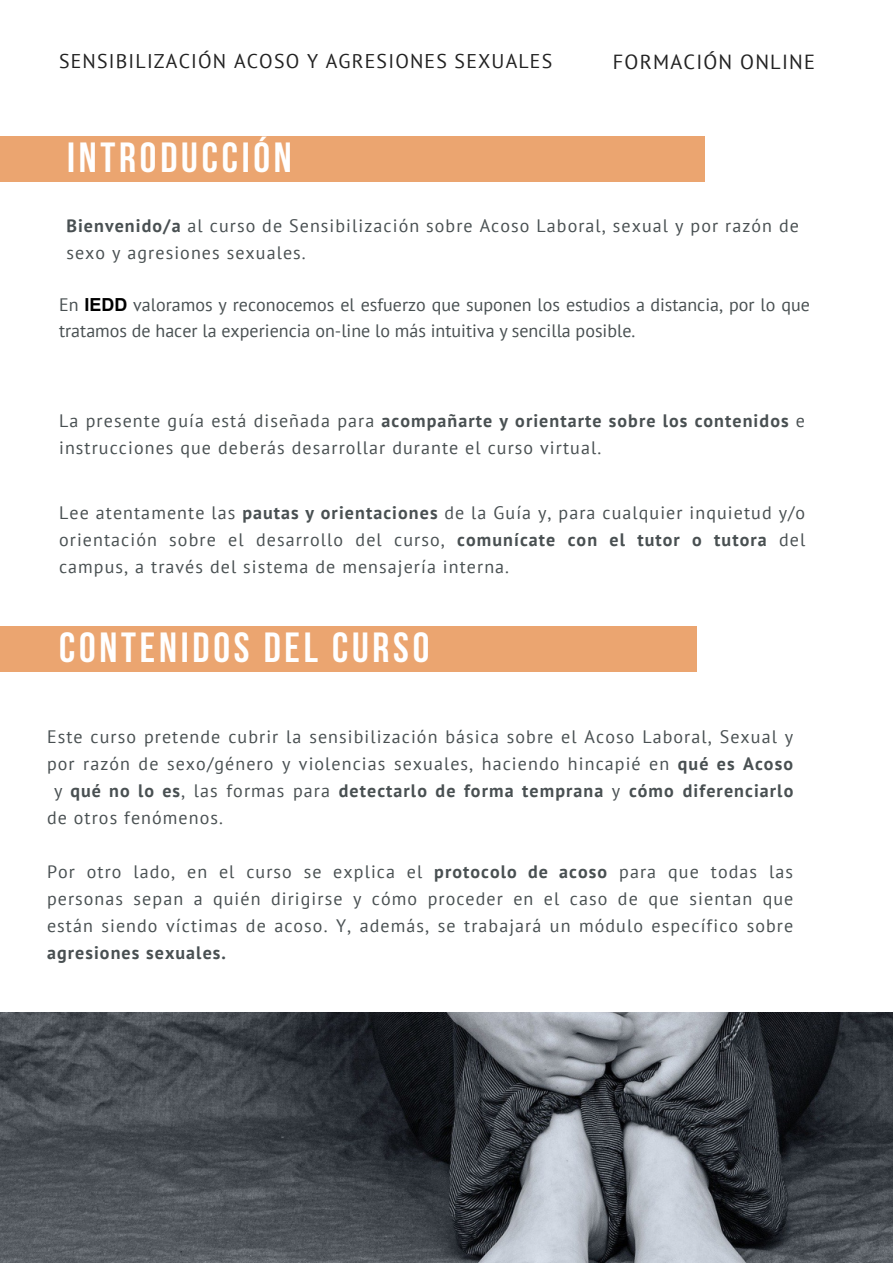
<style>
.page{position:relative;width:893px;height:1264px;background:#fff}
.page>*{position:absolute;margin:0;border:0;box-sizing:border-box;transform-origin:0 0}
.t1{font:700 42px "Bebas Neue";letter-spacing:.09em;color:#fff}
.t2{font:20.4px "PT Sans";letter-spacing:.06em;color:#222}
.t3{font:19.8px "PT Sans";letter-spacing:.06em;color:#222}
.t4{font:18px/27px "PT Sans";letter-spacing:.06em;color:#495052}
.t5{font:18px/27px "PT Sans";color:#495052}
.t6{font:700 18px "PT Sans";letter-spacing:.06em;color:#495052}
.s1{font-weight:700}
.s2{font-family:"Arial";font-weight:700;color:#000}
.s3{font-weight:400}
</style>
<div class="page">
<div style="left:0;top:137px;width:704px;height:45px;background:#eba570"></div>
<div style="left:0;top:627px;width:697px;height:45px;background:#eba570"></div>
<img style="left:0;top:1012px;width:892px;height:250px">
<p class="t3" style="left:59px;top:48px;width:494px">SENSIBILIZACIÓN ACOSO Y AGRESIONES SEXUALES</p>
<p class="t2" style="left:612px;top:48px;width:204px">FORMACIÓN ONLINE</p>
<h1 class="t1" style="left:67px;top:140px;width:226px">INTRODUCCIÓN</h1>
<p class="t4" style="left:66px;top:212px;width:734px"><span class="s1">Bienvenido/a</span> al curso de Sensibilización sobre Acoso Laboral, sexual y por razón de sexo y agresiones sexuales.</p>
<p class="t5" style="left:59px;top:290px;width:752px">En <span class="s2">IEDD</span> valoramos y reconocemos el esfuerzo que suponen los estudios a distancia, por lo que tratamos de hacer la experiencia on-line lo más intuitiva y sencilla posible.</p>
<p class="t4" style="left:59px;top:406px;width:747px">La presente guía está diseñada para <span class="s1">acompañarte y orientarte sobre los contenidos</span> e instrucciones que deberás desarrollar durante el curso virtual.</p>
<p class="t4" style="left:59px;top:499px;width:747px;text-align:justify">Lee atentamente las <span class="s1">pautas y orientaciones</span> de la Guía y, para cualquier inquietud y/o orientación sobre el desarrollo del curso, <span class="s1">comunícate con el tutor o tutora</span> del campus, a través del sistema de mensajería interna.</p>
<h1 class="t1" style="left:59px;top:630px;width:372px">CONTENIDOS DEL CURSO</h1>
<p class="t4" style="left:47px;top:723px;width:747px">Este curso pretende cubrir la sensibilización básica sobre el Acoso Laboral, Sexual y</p>
<p class="t4" style="left:47px;top:750px;width:747px">por razón de sexo/género y violencias sexuales, haciendo hincapié en <span class="s1">qué es Acoso</span></p>
<p class="t6" style="left:54px;top:779px;width:740px"><span class="s3">y</span> qué no lo es<span class="s3">, las formas para</span> detectarlo de forma temprana <span class="s3">y</span> cómo diferenciarlo</p>
<p class="t4" style="left:47px;top:804px;width:177px">de otros fenómenos.</p>
<p class="t4" style="left:47px;top:858px;width:747px;text-align:justify">Por otro lado, en el curso se explica el <span class="s1">protocolo de acoso</span> para que todas las personas sepan a quién dirigirse y cómo proceder en el caso de que sientan que están siendo víctimas de acoso. Y, además, se trabajará un módulo específico sobre</p>
<p class="t6" style="left:47px;top:940px;width:180px">agresiones sexuales.</p>
</div>
